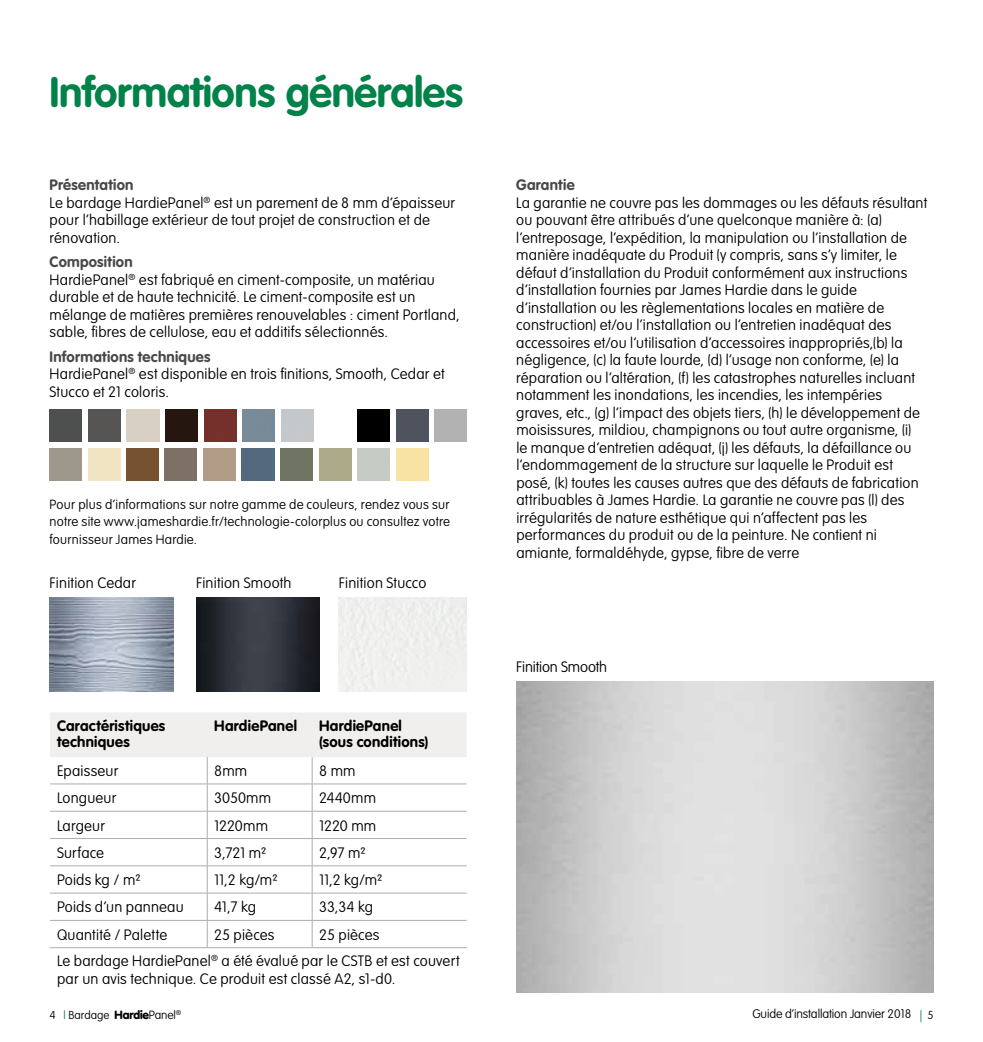
<style>
.page{position:relative;width:983px;height:1042px;background:#fff}
.page>*{position:absolute;margin:0;border:0;box-sizing:border-box;transform-origin:0 0}
.t1{font:700 42px "VAG Rounded Std";letter-spacing:-.01em;color:#008248}
.t2{font:100 14.88px/17.5px "VAG Rounded Std";letter-spacing:.015em;color:#000}
.t3{font:700 14.88px/15.8px "VAG Rounded Std";letter-spacing:.015em;color:#000}
.t4{font:100 14.88px "VAG Rounded Std";letter-spacing:-.01em;color:#000}
.t5{font:700 14.88px "VAG Rounded Std";letter-spacing:.02em;color:#484847}
.t6{font:100 13.12px/17.5px "VAG Rounded Std";letter-spacing:.015em;color:#000;text-align:justify}
.t7{font:100 12.25px "VAG Rounded Std";letter-spacing:-.01em;color:#000}
.t8{font:100 11.38px "VAG Rounded Std";color:#000}
.t9{font:100 6.83px "VAG Rounded Std";color:#000}
.s1{font-weight:700;color:#484847}
.s2{color:#008248}
.s3{font-weight:900;font-size:11.72px}
.s4{font-size:11.72px}
.s5{font-size:11.38px;color:#008248}
.s6{font-size:11.38px}
</style>
<div class="page">
<div style="left:165px;top:409px;width:32px;height:33px;background:#251610"></div>
<div style="left:434px;top:409px;width:32px;height:33px;background:#b2b2b2"></div>
<img style="left:280px;top:448px;width:33px;height:33px">
<img style="left:204px;top:409px;width:32px;height:33px">
<div style="left:50px;top:409px;width:32px;height:33px;background:#4e5050"></div>
<img style="left:165px;top:448px;width:32px;height:33px">
<img style="left:88px;top:409px;width:32px;height:33px">
<img style="left:357px;top:409px;width:32px;height:33px">
<img style="left:242px;top:448px;width:32px;height:33px">
<div style="left:396px;top:409px;width:32px;height:33px;background:#4e535e"></div>
<img style="left:127px;top:448px;width:32px;height:33px">
<img style="left:196px;top:597px;width:123px;height:94px">
<img style="left:50px;top:597px;width:124px;height:94px">
<svg style="left:50px;top:712px;width:416px;height:235px"></svg>
<hr style="left:50px;top:947px;width:157px;height:1px;background:#acadad">
<hr style="left:207px;top:947px;width:105px;height:1px;background:#acadad">
<hr style="left:312px;top:947px;width:155px;height:1px;background:#acadad">
<h1 class="t1" style="left:50px;top:67px;width:415px">Informations générales</h1>
<p class="t2" style="left:50px;top:177px;width:407px"><span class="s1">Présentation<br></span>Le bardage HardiePanel<sup>®</sup> est un parement de 8 mm d‘épaisseur pour l‘habillage extérieur de tout projet de construction et de rénovation.</p>
<p class="t2" style="left:50px;top:254px;width:411px"><span class="s1">Composition<br></span>HardiePanel<sup>®</sup> est fabriqué en ciment-composite, un matériau durable et de haute technicité. Le ciment-composite est un mélange de matières premières renouvelables : ciment Portland, sable, fibres de cellulose, eau et additifs sélectionnés.</p>
<p class="t2" style="left:50px;top:348px;width:396px"><span class="s1">Informations techniques<br></span>HardiePanel<sup>®</sup> est disponible en trois finitions, Smooth, Cedar et<br>Stucco et 21 coloris.</p>
<p class="t6" style="left:50px;top:496px;width:402px">Pour plus d’informations sur notre gamme de couleurs, rendez vous sur notre site www.jameshardie.fr/technologie-colorplus ou consultez votre fournisseur James Hardie.</p>
<p class="t2" style="left:50px;top:575px;width:88px">Finition Cedar</p>
<p class="t2" style="left:196px;top:575px;width:97px">Finition Smooth</p>
<p class="t2" style="left:339px;top:575px;width:89px">Finition Stucco</p>
<p class="t3" style="left:57px;top:718px;width:110px">Caractéristiques techniques</p>
<p class="t3" style="left:214px;top:718px;width:84px">HardiePanel</p>
<p class="t3" style="left:319px;top:718px;width:111px">HardiePanel (sous conditions)</p>
<p class="t2" style="left:57px;top:762px;width:63px">Epaisseur</p>
<p class="t2" style="left:214px;top:762px;width:35px">8mm</p>
<p class="t2" style="left:319px;top:762px;width:38px">8 mm</p>
<p class="t2" style="left:57px;top:790px;width:61px">Longueur</p>
<p class="t2" style="left:214px;top:790px;width:58px">3050mm</p>
<p class="t2" style="left:319px;top:790px;width:58px">2440mm</p>
<p class="t2" style="left:57px;top:817px;width:49px">Largeur</p>
<p class="t2" style="left:214px;top:817px;width:55px">1220mm</p>
<p class="t2" style="left:319px;top:817px;width:59px">1220 mm</p>
<p class="t2" style="left:57px;top:844px;width:48px">Surface</p>
<p class="t2" style="left:214px;top:844px;width:54px">3,721 m²</p>
<p class="t2" style="left:319px;top:844px;width:48px">2,97 m²</p>
<p class="t2" style="left:57px;top:872px;width:85px">Poids kg / m²</p>
<p class="t2" style="left:214px;top:872px;width:65px">11,2 kg/m²</p>
<p class="t2" style="left:319px;top:872px;width:65px">11,2 kg/m²</p>
<p class="t2" style="left:57px;top:899px;width:128px">Poids d‘un panneau</p>
<p class="t2" style="left:214px;top:899px;width:43px">41,7 kg</p>
<p class="t2" style="left:319px;top:899px;width:55px">33,34 kg</p>
<p class="t2" style="left:57px;top:926px;width:111px">Quantité / Palette</p>
<p class="t2" style="left:214px;top:926px;width:62px">25 pièces</p>
<p class="t2" style="left:57px;top:922px;width:404px;line-height:26.4px;text-indent:262px">25 pièces<br>Le bardage HardiePanel<sup>®</sup> a été évalué par le CSTB et est couvert</p>
<p class="t2" style="left:57px;top:970px;width:337px">par un avis technique. Ce produit est classé A2, s1-d0.</p>
<p class="t5" style="left:516px;top:176px;width:60px">Garantie</p>
<p class="t2" style="left:516px;top:194px;width:412px">La garantie ne couvre pas les dommages ou les défauts résultant ou pouvant être attribués d’une quelconque manière à: (a) l’entreposage, l’expédition, la manipulation ou l’installation de manière inadéquate du Produit (y compris, sans s’y limiter, le défaut d’installation du Produit conformément aux instructions d’installation fournies par James Hardie dans le guide d’installation ou les règlementations locales en matière de construction) et/ou l’installation ou l’entretien inadéquat des accessoires et/ou l’utilisation d’accessoires inappropriés,(b) la négligence, (c) la faute lourde, (d) l’usage non conforme, (e) la réparation ou l’altération, (f) les catastrophes naturelles incluant notamment les inondations, les incendies, les intempéries graves, etc., (g) l’impact des objets tiers, (h) le développement de moisissures, mildiou, champignons ou tout autre organisme, (i)<br>le manque d’entretien adéquat, (j) les défauts, la défaillance ou l’endommagement de la structure sur laquelle le Produit est posé, (k) toutes les causes autres que des défauts de fabrication attribuables à James Hardie. La garantie ne couvre pas (l) des irrégularités de nature esthétique qui n’affectent pas les performances du produit ou de la peinture. Ne contient ni amiante, formaldéhyde, gypse, fibre de verre</p>
<p class="t4" style="left:516px;top:658px;width:92px">Finition Smooth</p>
<p class="t8" style="left:50px;top:1008px;width:128px">4 <span class="s2">l</span> Bardage <span class="s3">Hardie</span><span class="s4">Panel</span></p>
<p class="t7" style="left:752px;top:1007px;width:183px">Guide d‘installation Janvier 2018 <span class="s5">|</span> <span class="s6">5</span></p>
<p class="t9" style="left:176px;top:1008px;width:7px">®</p>
</div>
